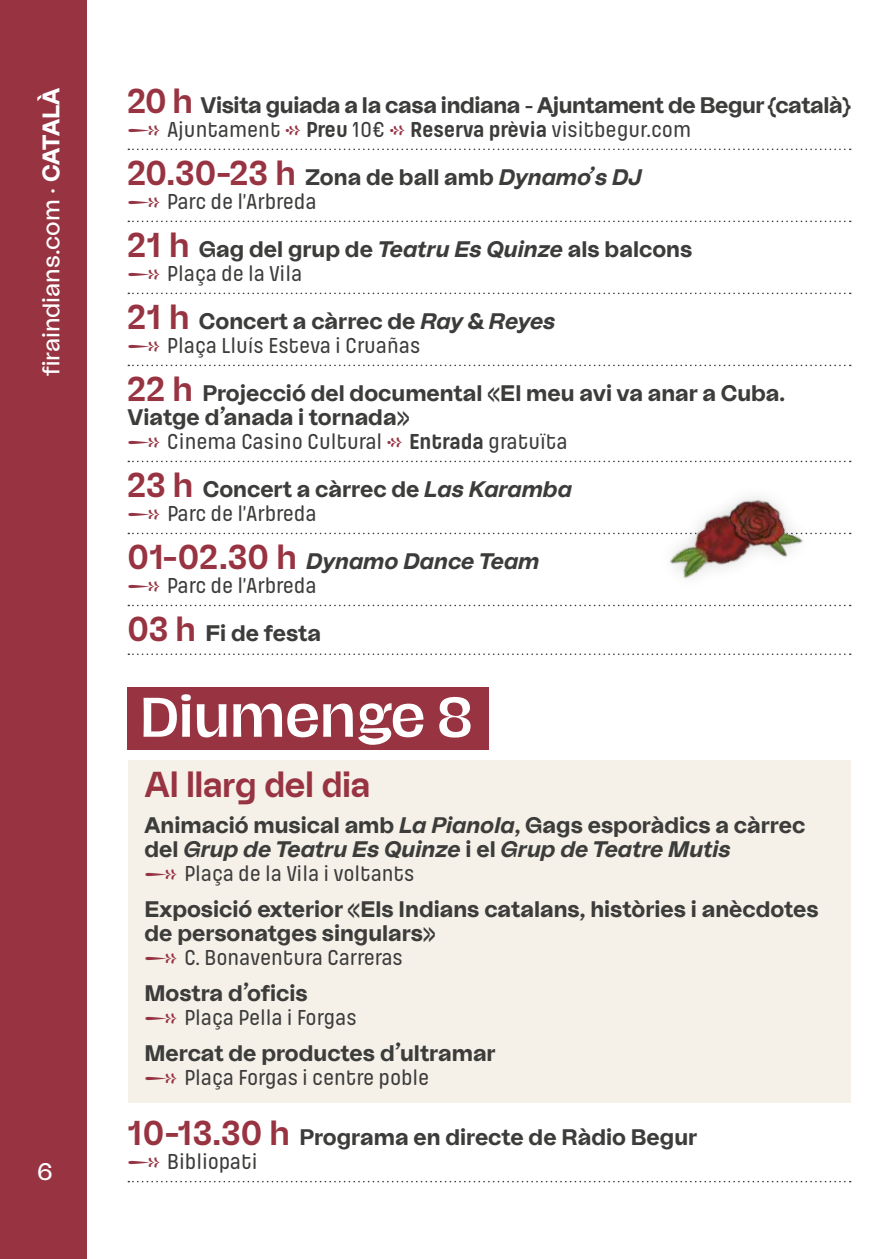
<style>
.page{position:relative;width:893px;height:1259px;background:#fff}
.page>*{position:absolute;margin:0;border:0;box-sizing:border-box;transform-origin:0 0}
.t1{font:500 51px "Hagrid";color:#fff}
.t2{font:700 36px "Wasa";color:#983342}
.t3{font:24px "La Nord V2.1";color:#fff}
.t4{font:700 22.5px/24px "La Nord V2.1";color:#3c3c3b}
.t5{font:500 22.5px "Pilcrow Soft";letter-spacing:-.005em;color:#3c3c3b}
.t6{font:italic 700 22.5px "La Nord V2.1";color:#3c3c3b}
.s1{font-weight:700}
.s2{font-family:"Wasa";font-size:34.5px;color:#983342}
.s3{font-style:italic}
.s4{font-family:"Wasa";font-style:normal;font-size:34.5px;color:#983342}
</style>
<div class="page">
<div style="left:0;top:0;width:87px;height:1259px;background:#983342"></div>
<svg style="left:128px;top:149px;width:723px;height:1px"></svg>
<svg style="left:128px;top:221px;width:723px;height:1px"></svg>
<svg style="left:128px;top:293px;width:723px;height:1px"></svg>
<svg style="left:128px;top:365px;width:723px;height:1px"></svg>
<svg style="left:128px;top:461px;width:723px;height:1px"></svg>
<svg style="left:128px;top:533px;width:723px;height:1px"></svg>
<svg style="left:128px;top:605px;width:723px;height:1px"></svg>
<svg style="left:128px;top:653px;width:723px;height:2px"></svg>
<div style="left:128px;top:760px;width:722px;height:342px;background:#f5f1e9"></div>
<div style="left:128px;top:687px;width:361px;height:62px;background:#983342"></div>
<svg style="left:128px;top:1180px;width:723px;height:2px"></svg>
<img style="left:647px;top:532px;width:144px;height:75px">
<img style="left:694px;top:461px;width:144px;height:144px">
<p class="t3" style="left:35px;top:376px;width:290px;rotate:-90deg">firaindians.com · <span class="s1">CATALÀ</span></p>
<p class="t4" style="left:128px;top:92px;width:725px"><span class="s2">20 h</span> Visita guiada a la casa indiana - Ajuntament de Begur {català}</p>
<p class="t5" style="left:167px;top:118px;width:526px">Ajuntament <span class="s1">Preu</span> 10€ <span class="s1">Reserva prèvia</span> visitbegur.com</p>
<p class="t4" style="left:128px;top:164px;width:516px"><span class="s2">20.30-23 h</span> Zona de ball amb <span class="s3">Dynamo’s DJ</span></p>
<p class="t5" style="left:167px;top:190px;width:151px">Parc de l’Arbreda</p>
<p class="t4" style="left:128px;top:236px;width:566px"><span class="s2">21 h</span> Gag del grup de <span class="s3">Teatru Es Quinze</span> als balcons</p>
<p class="t5" style="left:167px;top:262px;width:137px">Plaça de la Vila</p>
<p class="t4" style="left:128px;top:308px;width:429px"><span class="s2">21 h</span> Concert a càrrec de <span class="s3">Ray &amp; Reyes</span></p>
<p class="t5" style="left:167px;top:334px;width:255px">Plaça Lluís Esteva i Cruañas</p>
<p class="t4" style="left:128px;top:380px;width:659px"><span class="s2">22 h</span> Projecció del documental «El meu avi va anar a Cuba.<br>Viatge d’anada i tornada»</p>
<p class="t5" style="left:167px;top:430px;width:402px">Cinema Casino Cultural <span class="s1">Entrada</span> gratuïta</p>
<p class="t4" style="left:128px;top:476px;width:446px"><span class="s2">23 h</span> Concert a càrrec de <span class="s3">Las Karamba</span></p>
<p class="t5" style="left:167px;top:502px;width:151px">Parc de l’Arbreda</p>
<p class="t6" style="left:128px;top:546px;width:413px"><span class="s4">01-02.30 h</span> Dynamo Dance Team</p>
<p class="t5" style="left:167px;top:574px;width:151px">Parc de l’Arbreda</p>
<p class="t4" style="left:128px;top:620px;width:195px"><span class="s2">03 h</span> Fi de festa</p>
<p class="t3" style="left:37px;top:1155px;width:17px">6</p>
<h1 class="t1" style="left:140px;top:689px;width:334px">Diumenge 8</h1>
<h2 class="t2" style="left:145px;top:764px;width:227px">Al llarg del dia</h2>
<p class="t4" style="left:145px;top:812px;width:662px">Animació musical amb <span class="s3">La Pianola</span>, Gags esporàdics a càrrec del <span class="s3">Grup de Teatru Es Quinze</span> i el <span class="s3">Grup de Teatre Mutis</span></p>
<p class="t5" style="left:184px;top:862px;width:232px">Plaça de la Vila i voltants</p>
<p class="t4" style="left:145px;top:896px;width:676px">Exposició exterior «Els Indians catalans, històries i anècdotes de personatges singulars»</p>
<p class="t5" style="left:184px;top:946px;width:220px">C. Bonaventura Carreras</p>
<p class="t4" style="left:145px;top:980px;width:165px">Mostra d’oficis</p>
<p class="t5" style="left:184px;top:1006px;width:174px">Plaça Pella i Forgas</p>
<p class="t4" style="left:145px;top:1040px;width:353px">Mercat de productes d’ultramar</p>
<p class="t5" style="left:184px;top:1066px;width:247px">Plaça Forgas i centre poble</p>
<p class="t4" style="left:128px;top:1124px;width:571px"><span class="s2">10-13.30 h</span> Programa en directe de Ràdio Begur</p>
<p class="t5" style="left:167px;top:1150px;width:92px">Bibliopati</p>
</div>
